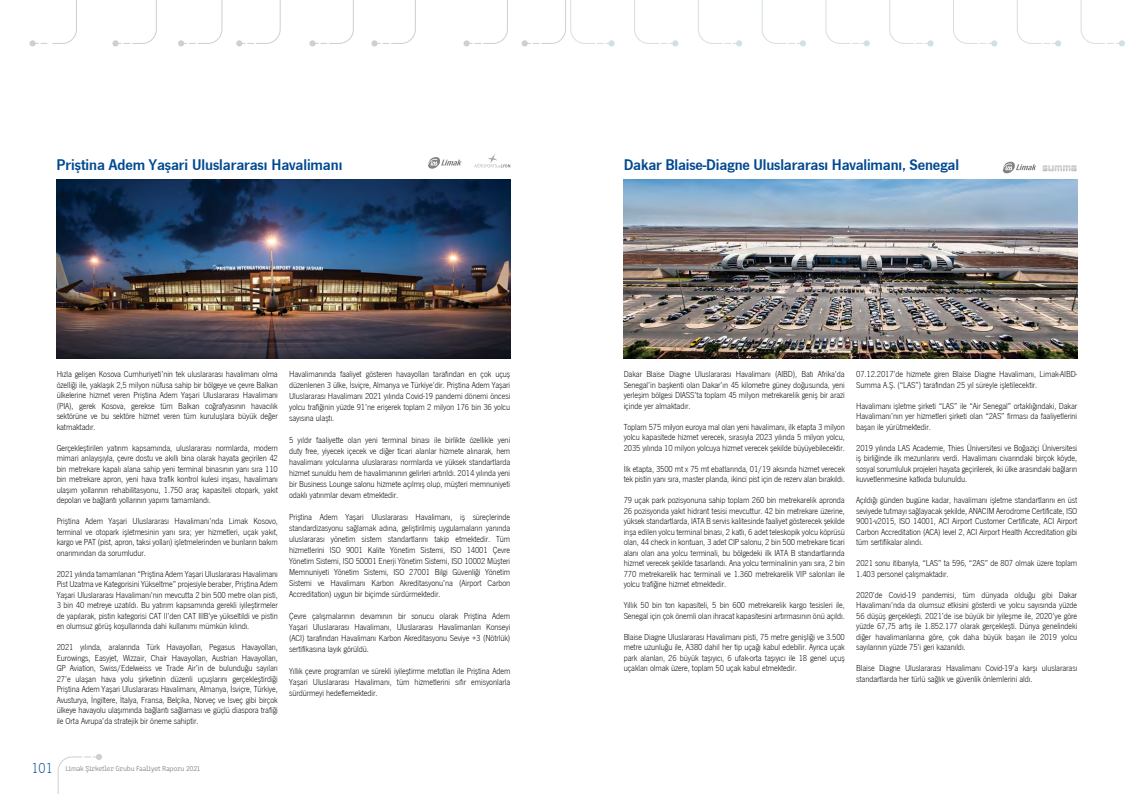
<style>
.page{position:relative;width:1134px;height:794px;background:#fff}
.page>*{position:absolute;margin:0;border:0;box-sizing:border-box;transform-origin:0 0}
.t1{font:16px "News Got T Dem";letter-spacing:-.01em;color:#004990}
.t2{font:9px/10.5px "News Got T Lig";letter-spacing:-.01em;color:#000;text-align:justify}
.t3{font:300 7.5px "Clone Rounded";letter-spacing:-.03em;color:#808285}
.s1{font-family:"News Got T Lig";font-weight:400;font-size:15px;color:#004990}
</style>
<div class="page">
<svg style="left:30px;top:0;width:47px;height:46px"></svg>
<div style="left:112px;top:40px;width:7px;height:6px;background:#cdcfd0;border-radius:50%"></div>
<svg style="left:118px;top:0;width:39px;height:44px"></svg>
<svg style="left:57px;top:754px;width:45px;height:40px"></svg>
<svg style="left:178px;top:0;width:45px;height:46px"></svg>
<svg style="left:236px;top:0;width:45px;height:46px"></svg>
<div style="left:309px;top:40px;width:7px;height:6px;background:#cdcfd0;border-radius:50%"></div>
<svg style="left:315px;top:0;width:39px;height:44px"></svg>
<div style="left:371px;top:40px;width:7px;height:6px;background:#cdcfd0;border-radius:50%"></div>
<svg style="left:377px;top:0;width:39px;height:44px"></svg>
<div style="left:463px;top:40px;width:7px;height:6px;background:#cdcfd0;border-radius:50%"></div>
<svg style="left:469px;top:0;width:39px;height:44px"></svg>
<div style="left:608px;top:40px;width:7px;height:6px;background:#d4dfe5;border-radius:50%"></div>
<svg style="left:522px;top:0;width:88px;height:46px"></svg>
<svg style="left:761px;top:0;width:45px;height:46px"></svg>
<svg style="left:634px;top:0;width:44px;height:46px"></svg>
<svg style="left:953px;top:0;width:44px;height:46px"></svg>
<svg style="left:698px;top:0;width:44px;height:46px"></svg>
<svg style="left:825px;top:0;width:45px;height:46px"></svg>
<div style="left:927px;top:40px;width:7px;height:6px;background:#d4dfe5;border-radius:50%"></div>
<svg style="left:889px;top:0;width:39px;height:44px"></svg>
<svg style="left:1080px;top:0;width:45px;height:46px"></svg>
<svg style="left:1017px;top:0;width:44px;height:46px"></svg>
<img style="left:624px;top:180px;width:453px;height:178px">
<svg style="left:1003px;top:162px;width:33px;height:11px"></svg>
<img style="left:1042px;top:165px;width:35px;height:7px">
<img style="left:57px;top:180px;width:453px;height:178px">
<svg style="left:428px;top:157px;width:34px;height:12px"></svg>
<svg style="left:474px;top:154px;width:36px;height:13px"></svg>
<h1 class="t1" style="left:57px;top:154px;width:287px">Priştina Adem Yaşari Uluslararası Havalimanı</h1>
<h1 class="t1" style="left:624px;top:154px;width:337px">Dakar Blaise-Diagne Uluslararası Havalimanı, Senegal</h1>
<p class="t2" style="left:57px;top:368px;width:223px">Hızla gelişen Kosova Cumhuriyeti’nin tek uluslararası havalimanı olma özelliği ile, yaklaşık 2,5 milyon nüfusa sahip bir bölgeye ve çevre Balkan ülkelerine hizmet veren Priştina Adem Yaşari Uluslararası Havalimanı (PIA), gerek Kosova, gerekse tüm Balkan coğrafyasının havacılık sektörüne ve bu sektöre hizmet veren tüm kuruluşlara büyük değer katmaktadır.</p>
<p class="t2" style="left:57px;top:442px;width:223px">Gerçekleştirilen yatırım kapsamında, uluslararası normlarda, modern mimari anlayışıyla, çevre dostu ve akıllı bina olarak hayata geçirilen 42 bin metrekare kapalı alana sahip yeni terminal binasının yanı sıra 110 bin metrekare apron, yeni hava trafik kontrol kulesi inşası, havalimanı ulaşım yollarının rehabilitasyonu, 1.750 araç kapasiteli otopark, yakıt depoları ve bağlantı yollarının yapımı tamamlandı.</p>
<p class="t2" style="left:57px;top:516px;width:223px">Priştina Adem Yaşari Uluslararası Havalimanı’nda Limak Kosovo, terminal ve otopark işletmesinin yanı sıra; yer hizmetleri, uçak yakıt, kargo ve PAT (pist, apron, taksi yolları) işletmelerinden ve bunların bakım onarımından da sorumludur.</p>
<p class="t2" style="left:57px;top:568px;width:223px">2021 yılında tamamlanan “Priştina Adem Yaşari Uluslararası Havalimanı Pist Uzatma ve Kategorisini Yükseltme” projesiyle beraber, Priştina Adem Yaşari Uluslararası Havalimanı’nın mevcutta 2 bin 500 metre olan pisti, 3 bin 40 metreye uzatıldı. Bu yatırım kapsamında gerekli iyileştirmeler de yapılarak, pistin kategorisi CAT II’den CAT IIIB’ye yükseltildi ve pistin en olumsuz görüş koşullarında dahi kullanımı mümkün kılındı.</p>
<p class="t2" style="left:57px;top:642px;width:223px">2021 yılında, aralarında Türk Havayolları, Pegasus Havayolları, Eurowings, Easyjet, Wizzair, Chair Havayolları, Austrian Havayolları, GP Aviation, Swiss/Edelweiss ve Trade Air’in de bulunduğu sayıları 27’e ulaşan hava yolu şirketinin düzenli uçuşlarını gerçekleştirdiği Priştina Adem Yaşari Uluslararası Havalimanı, Almanya, İsviçre, Türkiye, Avusturya, İngiltere, İtalya, Fransa, Belçika, Norveç ve İsveç gibi birçok ülkeye havayolu ulaşımında bağlantı sağlaması ve güçlü diaspora trafiği ile Orta Avrupa’da stratejik bir öneme sahiptir.</p>
<p class="t2" style="left:289px;top:368px;width:223px;line-height:11px">Havalimanında faaliyet gösteren havayolları tarafından en çok uçuş düzenlenen 3 ülke, İsviçre, Almanya ve Türkiye’dir. Priştina Adem Yaşari Uluslararası Havalimanı 2021 yılında Covid-19 pandemi dönemi öncesi yolcu trafiğinin yüzde 91’ne erişerek toplam 2 milyon 176 bin 36 yolcu sayısına ulaştı.</p>
<p class="t2" style="left:289px;top:434px;width:223px;line-height:11px">5 yıldır faaliyette olan yeni terminal binası ile birlikte özellikle yeni duty free, yiyecek içecek ve diğer ticari alanlar hizmete alınarak, hem havalimanı yolcularına uluslararası normlarda ve yüksek standartlarda hizmet sunuldu hem de havalimanının gelirleri artırıldı. 2014 yılında yeni bir Business Lounge salonu hizmete açılmış olup, müşteri memnuniyeti odaklı yatırımlar devam etmektedir.</p>
<p class="t2" style="left:289px;top:511px;width:223px;line-height:11px">Priştina Adem Yaşari Uluslararası Havalimanı, iş süreçlerinde standardizasyonu sağlamak adına, geliştirilmiş uygulamaların yanında uluslararası yönetim sistem standartlarını takip etmektedir. Tüm hizmetlerini ISO 9001 Kalite Yönetim Sistemi, ISO 14001 Çevre Yönetim Sistemi, ISO 50001 Enerji Yönetim Sistemi, ISO 10002 Müşteri Memnuniyeti Yönetim Sistemi, ISO 27001 Bilgi Güvenliği Yönetim Sistemi ve Havalimanı Karbon Akreditasyonu’na (Airport Carbon Accreditation) uygun bir biçimde sürdürmektedir.</p>
<p class="t2" style="left:289px;top:610px;width:223px;line-height:11px">Çevre çalışmalarının devamının bir sonucu olarak Priştina Adem Yaşari Uluslararası Havalimanı, Uluslararası Havalimanları Konseyi (ACI) tarafından Havalimanı Karbon Akreditasyonu Seviye +3 (Nötrlük) sertifikasına layık görüldü.</p>
<p class="t2" style="left:289px;top:665px;width:223px;line-height:11px">Yıllık çevre programları ve sürekli iyileştirme metotları ile Priştina Adem Yaşari Uluslararası Havalimanı, tüm hizmetlerini sıfır emisyonlarla sürdürmeyi hedeflemektedir.</p>
<p class="t2" style="left:624px;top:368px;width:223px">Dakar Blaise Diagne Uluslararası Havalimanı (AIBD), Batı Afrika’da Senegal’in başkenti olan Dakar’ın 45 kilometre güney doğusunda, yeni yerleşim bölgesi DIASS’ta toplam 45 milyon metrekarelik geniş bir arazi içinde yer almaktadır.</p>
<p class="t2" style="left:624px;top:421px;width:223px">Toplam 575 milyon euroya mal olan yeni havalimanı, ilk etapta 3 milyon yolcu kapasitede hizmet verecek, sırasıyla 2023 yılında 5 milyon yolcu, 2035 yılında 10 milyon yolcuya hizmet verecek şekilde büyüyebilecektir.</p>
<p class="t2" style="left:624px;top:463px;width:223px">İlk etapta, 3500 mt x 75 mt ebatlarında, 01/19 aksında hizmet verecek tek pistin yanı sıra, master planda, ikinci pist için de rezerv alan bırakıldı.</p>
<p class="t2" style="left:624px;top:495px;width:223px">79 uçak park pozisyonuna sahip toplam 260 bin metrekarelik apronda 26 pozisyonda yakıt hidrant tesisi mevcuttur. 42 bin metrekare üzerine, yüksek standartlarda, lATA B servis kalitesinde faaliyet gösterecek şekilde inşa edilen yolcu terminal binası, 2 katlı, 6 adet teleskopik yolcu köprüsü olan, 44 check in kontuarı, 3 adet CIP salonu, 2 bin 500 metrekare ticari alanı olan ana yolcu terminali, bu bölgedeki ilk IATA B standartlarında hizmet verecek şekilde tasarlandı. Ana yolcu terminalinin yanı sıra, 2 bin 770 metrekarelik hac terminali ve 1.360 metrekarelik VIP salonları ile yolcu trafiğine hizmet etmektedir.</p>
<p class="t2" style="left:624px;top:600px;width:223px">Yıllık 50 bin ton kapasiteli, 5 bin 600 metrekarelik kargo tesisleri ile,<br>Senegal için çok önemli olan ihracat kapasitesini artırmasının önü açıldı.</p>
<p class="t2" style="left:624px;top:631px;width:223px">Blaise Diagne Uluslararası Havalimanı pisti, 75 metre genişliği ve 3.500 metre uzunluğu ile, A380 dahil her tip uçağı kabul edebilir. Ayrıca uçak park alanları, 26 büyük taşıyıcı, 6 ufak-orta taşıyıcı ile 18 genel uçuş uçakları olmak üzere, toplam 50 uçak kabul etmektedir.</p>
<p class="t2" style="left:856px;top:369px;width:223px">07.12.2017’de hizmete giren Blaise Diagne Havalimanı, Limak-AIBD-<br>Summa A.Ş. (“LAS”) tarafından 25 yıl süreyle işletilecektir.</p>
<p class="t2" style="left:856px;top:400px;width:223px">Havalimanı işletme şirketi “LAS” ile “Air Senegal” ortaklığındaki, Dakar Havalimanı’nın yer hizmetleri şirketi olan “2AS” firması da faaliyetlerini başarı ile yürütmektedir.</p>
<p class="t2" style="left:856px;top:442px;width:223px">2019 yılında LAS Academie, Thies Üniversitesi ve Boğaziçi Üniversitesi iş birliğinde ilk mezunlarını verdi. Havalimanı civarındaki birçok köyde, sosyal sorumluluk projeleri hayata geçirilerek, iki ülke arasındaki bağların kuvvetlenmesine katkıda bulunuldu.</p>
<p class="t2" style="left:856px;top:495px;width:223px">Açıldığı günden bugüne kadar, havalimanı işletme standartlarını en üst seviyede tutmayı sağlayacak şekilde, ANACIM Aerodrome Certificate, ISO 9001-v2015, ISO 14001, ACI Airport Customer Certificate, ACI Airport Carbon Accreditation (ACA) level 2, ACI Airport Health Accreditation gibi tüm sertifikalar alındı.</p>
<p class="t2" style="left:856px;top:558px;width:223px">2021 sonu itibarıyla, “LAS” ta 596, “2AS” de 807 olmak üzere toplam<br>1.403 personel çalışmaktadır.</p>
<p class="t2" style="left:856px;top:589px;width:223px">2020’de Covid-19 pandemisi, tüm dünyada olduğu gibi Dakar Havalimanı’nda da olumsuz etkisini gösterdi ve yolcu sayısında yüzde 56 düşüş gerçekleşti. 2021’de ise büyük bir iyileşme ile, 2020’ye göre yüzde 67,75 artış ile 1.852.177 olarak gerçekleşti. Dünya genelindeki diğer havalimanlarına göre, çok daha büyük başarı ile 2019 yolcu sayılarının yüzde 75’i geri kazanıldı.</p>
<p class="t2" style="left:856px;top:663px;width:223px">Blaise Diagne Uluslararası Havalimanı Covid-19’a karşı uluslararası standartlarda her türlü sağlık ve güvenlik önlemlerini aldı.</p>
<p class="t3" style="left:32px;top:763px;width:170px"><span class="s1">101</span> Limak Şirketler Grubu Faaliyet Raporu 2021</p>
</div>
